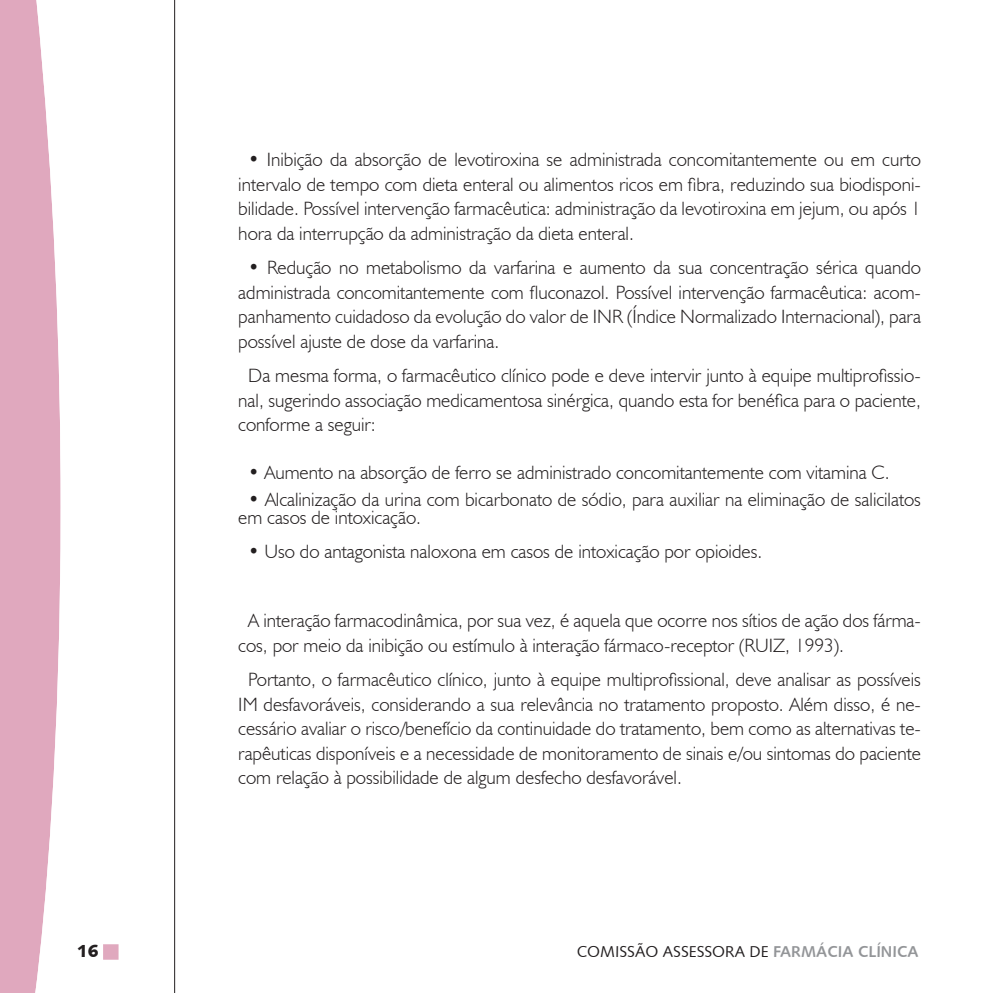
<style>
.page{position:relative;width:993px;height:993px;background:#fff}
.page>*{position:absolute;margin:0;border:0;box-sizing:border-box;transform-origin:0 0}
.t1{font:300 19.25px/24.5px "Humanist 521 BT";color:#231f20;text-align:justify}
.t2{font:17.5px "Humanist 531 BT Black A";color:#231f20}
.t3{font:15.75px "Humanist 531 BT Roman A";color:#231f20}
.s1{font-family:"Humanist 531 BT Bold A";color:#939598}
</style>
<div class="page">
<hr style="left:174px;top:0;width:1px;height:992px;background:#231f20">
<div style="left:0;top:0;width:35px;height:992px;background:#e0a8be"></div>
<svg style="left:35px;top:0;width:26px;height:992px"></svg>
<svg style="left:103px;top:944px;width:16px;height:16px"></svg>
<p class="t1" style="left:238px;top:147px;width:684px;text-indent:10px">• Inibição da absorção de levotiroxina se administrada concomitantemente ou em curto intervalo de tempo com dieta enteral ou alimentos ricos em fibra, reduzindo sua biodisponi&shy;bilidade. Possível intervenção farmacêutica: administração da levotiroxina em jejum, ou após 1 hora da interrupção da administração da dieta enteral.</p>
<p class="t1" style="left:238px;top:255px;width:684px;text-indent:10px">• Redução no metabolismo da varfarina e aumento da sua concentração sérica quando administrada concomitantemente com fluconazol. Possível intervenção farmacêutica: acom&shy;panhamento cuidadoso da evolução do valor de INR (Índice Normalizado Internacional), para possível ajuste de dose da varfarina.</p>
<p class="t1" style="left:238px;top:363px;width:684px;text-indent:10px">Da mesma forma, o farmacêutico clínico pode e deve intervir junto à equipe multiprofissio&shy;nal, sugerindo associação medicamentosa sinérgica, quando esta for benéfica para o paciente, conforme a seguir:</p>
<p class="t1" style="left:248px;top:459px;width:642px">• Aumento na absorção de ferro se administrado concomitantemente com vitamina C.</p>
<p class="t1" style="left:238px;top:490px;width:684px;line-height:17.5px;text-indent:10px">• Alcalinização da urina com bicarbonato de sódio, para auxiliar na eliminação de salicilatos em casos de intoxicação.</p>
<p class="t1" style="left:248px;top:539px;width:515px">• Uso do antagonista naloxona em casos de intoxicação por opioides.</p>
<p class="t1" style="left:238px;top:607px;width:684px;text-indent:10px">A interação farmacodinâmica, por sua vez, é aquela que ocorre nos sítios de ação dos fárma&shy;cos, por meio da inibição ou estímulo à interação fármaco-receptor (RUIZ, 1993).</p>
<p class="t1" style="left:238px;top:666px;width:684px;text-indent:10px">Portanto, o farmacêutico clínico, junto à equipe multiprofissional, deve analisar as possíveis IM desfavoráveis, considerando a sua relevância no tratamento proposto. Além disso, é ne&shy;cessário avaliar o risco/benefício da continuidade do tratamento, bem como as alternativas te&shy;rapêuticas disponíveis e a necessidade de monitoramento de sinais e/ou sintomas do paciente com relação à possibilidade de algum desfecho desfavorável.</p>
<p class="t2" style="left:77px;top:939px;width:23px">16</p>
<p class="t3" style="left:576px;top:940px;width:343px">COMISSÃO ASSESSORA DE <span class="s1">FARMÁCIA CLÍNICA</span></p>
</div>
